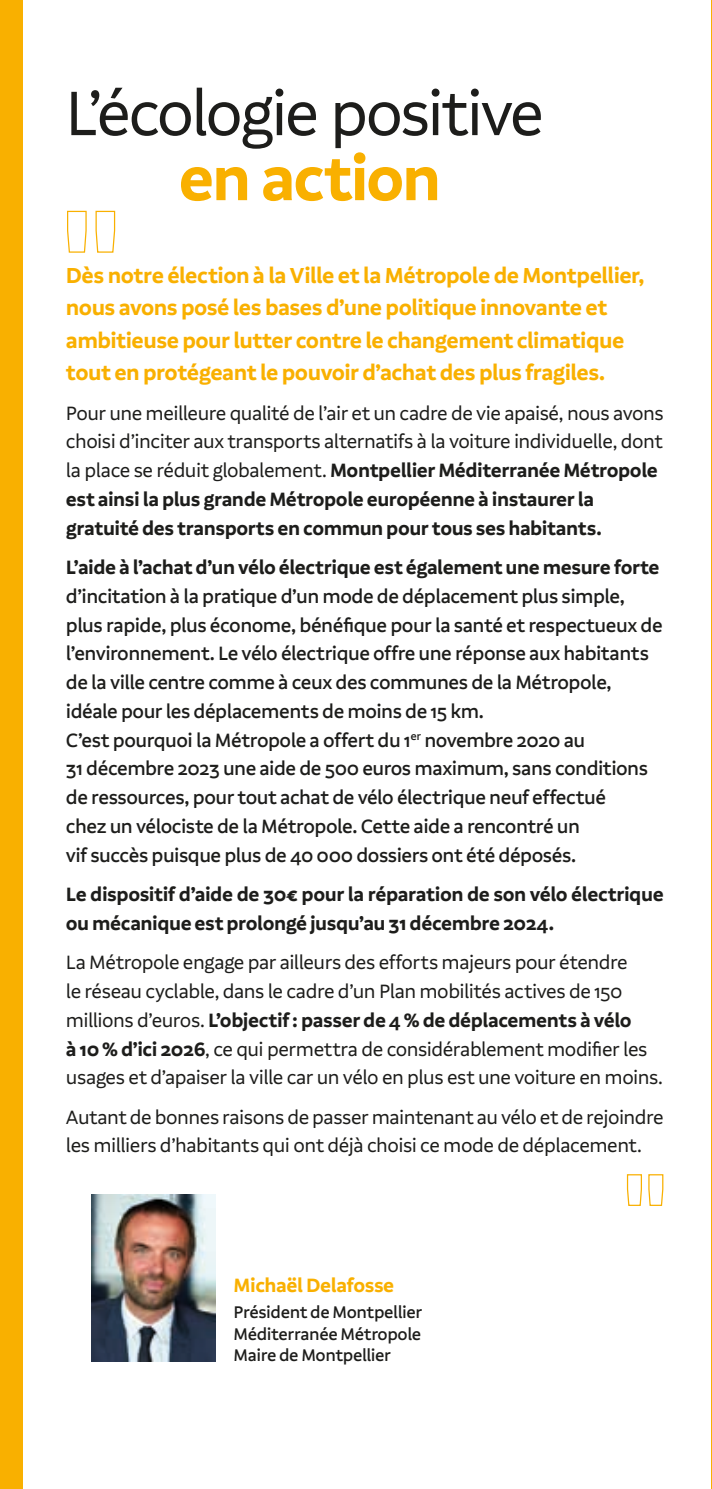
<style>
.page{position:relative;width:712px;height:1489px;background:#fff}
.page>*{position:absolute;margin:0;border:0;box-sizing:border-box;transform-origin:0 0}
.t1{font:65px "Aestetico Formal";letter-spacing:-.01em;color:#1d1d1b}
.t2{font:700 65px "Aestetico Formal";letter-spacing:-.005em;color:#f9b000}
.t3{font:700 22.5px/32.5px "Aestetico Formal";letter-spacing:.005em;color:#f9b000}
.t4{font:20px/28.8px "Aestetico Formal";letter-spacing:.01em;color:#1d1d1b}
.t5{font:500 20px/28.8px "Aestetico Formal";letter-spacing:.01em;color:#1d1d1b}
.t6{font:700 20px/28.8px "Aestetico Formal";letter-spacing:.01em;color:#1d1d1b}
.t7{font:700 20px "Aestetico Formal";letter-spacing:.01em;color:#f9b000}
.t8{font:500 17.5px/21.5px "Aestetico Formal";letter-spacing:.015em;color:#1d1d1b;text-align:justify}
.s1{font-weight:700}
</style>
<div class="page">
<div style="left:0;top:0;width:712px;height:1488px;background:#f9b000"></div>
<div style="left:24px;top:0;width:687px;height:1488px;background:#fff"></div>
<svg style="left:67px;top:210px;width:49px;height:43px"></svg>
<svg style="left:626px;top:1174px;width:38px;height:32px"></svg>
<img style="left:91px;top:1194px;width:125px;height:167px">
<h1 class="t1" style="left:66px;top:76px;width:478px">L’écologie positive</h1>
<h1 class="t2" style="left:180px;top:140px;width:262px">en action</h1>
<p class="t3" style="left:66px;top:259px;width:579px">Dès notre élection à la Ville et la Métropole de Montpellier, nous avons posé les bases d’une politique innovante et ambitieuse pour lutter contre le changement climatique tout en protégeant le pouvoir d’achat des plus fragiles.</p>
<p class="t4" style="left:66px;top:398px;width:598px">Pour une meilleure qualité de l’air et un cadre de vie apaisé, nous avons choisi d’inciter aux transports alternatifs à la voiture individuelle, dont la place se réduit globalement. <span class="s1">Montpellier Méditerranée Métropole est ainsi la plus grande Métropole européenne à instaurer la gratuité des transports en commun pour tous ses habitants.</span></p>
<p class="t6" style="left:66px;top:553px;width:594px">L’aide à l’achat d’un vélo électrique est également une mesure forte</p>
<p class="t5" style="left:66px;top:582px;width:598px">d’incitation à la pratique d’un mode de déplacement plus simple, plus rapide, plus économe, bénéfique pour la santé et respectueux de l’environnement. Le vélo électrique offre une réponse aux habitants de la ville centre comme à ceux des communes de la Métropole, idéale pour les déplacements de moins de 15 km.<br>C’est pourquoi la Métropole a offert du 1<sup>er</sup> novembre 2020 au<br>31 décembre 2023 une aide de 500 euros maximum, sans conditions de ressources, pour tout achat de vélo électrique neuf effectué<br>chez un vélociste de la Métropole. Cette aide a rencontré un<br>vif succès puisque plus de 40 000 dossiers ont été déposés.</p>
<p class="t6" style="left:66px;top:880px;width:599px">Le dispositif d’aide de 30€ pour la réparation de son vélo électrique ou mécanique est prolongé jusqu’au 31 décembre 2024.</p>
<p class="t4" style="left:66px;top:948px;width:598px">La Métropole engage par ailleurs des efforts majeurs pour étendre<br>le réseau cyclable, dans le cadre d’un Plan mobilités actives de 150 millions d’euros. <span class="s1">L’objectif : passer de 4 % de déplacements à vélo<br>à 10 % d’ici 2026</span>, ce qui permettra de considérablement modifier les usages et d’apaiser la ville car un vélo en plus est une voiture en moins.</p>
<p class="t4" style="left:66px;top:1102px;width:599px">Autant de bonnes raisons de passer maintenant au vélo et de rejoindre les milliers d’habitants qui ont déjà choisi ce mode de déplacement.</p>
<p class="t7" style="left:234px;top:1273px;width:161px">Michaël Delafosse</p>
<p class="t8" style="left:234px;top:1301px;width:189px">Président de Montpellier Méditerranée Métropole Maire de Montpellier</p>
</div>
